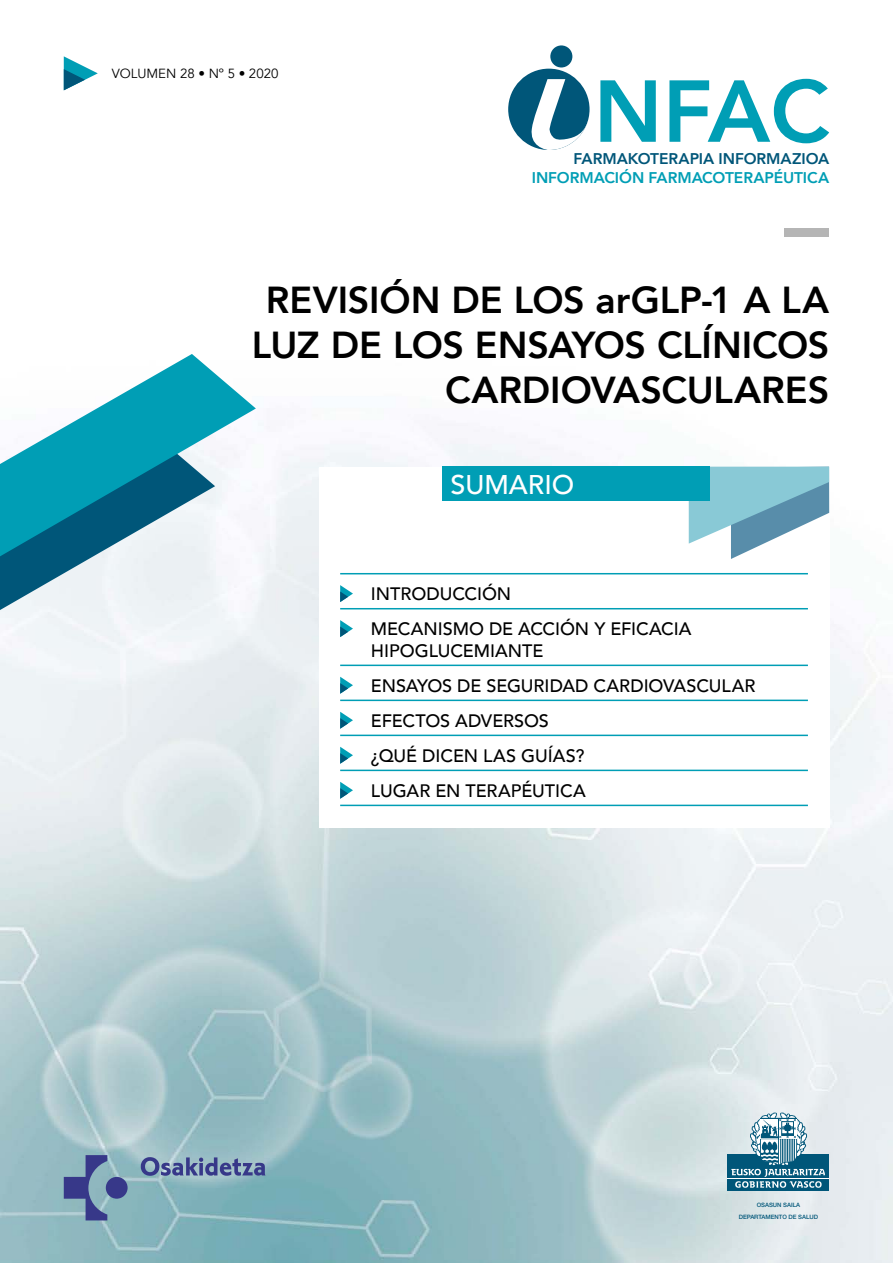
<style>
.page{position:relative;width:893px;height:1263px;background:#fff}
.page>*{position:absolute;margin:0;border:0;box-sizing:border-box;transform-origin:0 0}
.TITULO_PRINCIPAL{font:800 37.5px/45px "Avenir";letter-spacing:-.005em;color:#000;text-align:right}
.t1{font:500 27px "Avenir";color:#fff}
.SUMARIO{font:500 18px/21.6px "Avenir";letter-spacing:-.005em;color:#000}
.t2{font:800 15.45px "Avenir";letter-spacing:-.005em;color:#009eb5}
.t3{font:800 15.45px "Avenir";letter-spacing:-.005em;color:#005679}
.t4{font:13.2px "Avenir";color:#000}
.t5{font:500 6px/12px "Helvetica Neue";color:#005679;text-align:center}
</style>
<div class="page">
<img style="left:0;top:45px;width:893px;height:1218px">
<svg style="left:64px;top:56px;width:34px;height:34px"></svg>
<div style="left:784px;top:229px;width:45px;height:8px;background:#b5b5b5"></div>
<div style="left:508px;top:69px;width:82px;height:81px;background:#005679;border-radius:50%"></div>
<svg style="left:530px;top:79px;width:60px;height:71px"></svg>
<div style="left:550px;top:45px;width:22px;height:22px;background:#005679;border-radius:50%"></div>
<svg style="left:600px;top:80px;width:56px;height:62px"></svg>
<svg style="left:669px;top:79px;width:160px;height:64px"></svg>
<svg style="left:64px;top:1155px;width:43px;height:65px;background:#6c83a9"></svg>
<div style="left:106px;top:1177px;width:22px;height:22px;background:#373889;border-radius:50%"></div>
<svg style="left:141px;top:1157px;width:125px;height:19px;background:#7284ac"></svg>
<div style="left:728px;top:1154px;width:101px;height:37px;background:#005679"></div>
<hr style="left:728px;top:1178px;width:101px;height:1px;background:#fff">
<svg style="left:731px;top:1112px;width:94px;height:76px"></svg>
<svg style="left:0;top:556px;width:215px;height:54px;background:#b9d0da"></svg>
<svg style="left:0;top:354px;width:256px;height:202px"></svg>
<div style="left:319px;top:467px;width:510px;height:360px;background:#fff"></div>
<hr style="left:340px;top:573px;width:468px;height:1px;background:#009eb5">
<hr style="left:340px;top:608px;width:468px;height:1px;background:#009eb5">
<hr style="left:340px;top:665px;width:468px;height:1px;background:#009eb5">
<hr style="left:340px;top:700px;width:468px;height:1px;background:#009eb5">
<hr style="left:340px;top:735px;width:468px;height:1px;background:#009eb5">
<hr style="left:340px;top:770px;width:468px;height:1px;background:#009eb5">
<hr style="left:340px;top:805px;width:468px;height:1px;background:#009eb5">
<svg style="left:340px;top:585px;width:13px;height:17px"></svg>
<svg style="left:340px;top:620px;width:13px;height:17px"></svg>
<svg style="left:340px;top:677px;width:13px;height:17px"></svg>
<svg style="left:340px;top:712px;width:13px;height:17px"></svg>
<svg style="left:340px;top:747px;width:13px;height:17px"></svg>
<svg style="left:340px;top:782px;width:13px;height:17px"></svg>
<svg style="left:689px;top:467px;width:140px;height:92px"></svg>
<div style="left:442px;top:467px;width:268px;height:34px;background:#009eb5"></div>
<p class="t4" style="left:112px;top:66px;width:168px">VOLUMEN 28 • Nº 5 • 2020</p>
<p class="t3" style="left:574px;top:147px;width:257px">FARMAKOTERAPIA INFORMAZIOA</p>
<p class="t2" style="left:532px;top:165px;width:299px">INFORMACIÓN FARMACOTERAPÉUTICA</p>
<p class="TITULO_PRINCIPAL" style="left:252px;top:277px;width:579px">REVISIÓN DE LOS arGLP-1 A LA<br>LUZ DE LOS ENSAYOS CLÍNICOS<br>CARDIOVASCULARES</p>
<p class="t1" style="left:451px;top:461px;width:125px">SUMARIO</p>
<p class="SUMARIO" style="left:371px;top:582px;width:142px">INTRODUCCIÓN</p>
<p class="SUMARIO" style="left:371px;top:617px;width:322px">MECANISMO DE ACCIÓN Y EFICACIA<br>HIPOGLUCEMIANTE</p>
<p class="SUMARIO" style="left:371px;top:674px;width:386px">ENSAYOS DE SEGURIDAD CARDIOVASCULAR</p>
<p class="SUMARIO" style="left:371px;top:709px;width:179px">EFECTOS ADVERSOS</p>
<p class="SUMARIO" style="left:371px;top:744px;width:215px">¿QUÉ DICEN LAS GUÍAS?</p>
<p class="SUMARIO" style="left:371px;top:779px;width:216px">LUGAR EN TERAPÉUTICA</p>
<p class="t5" style="left:739px;top:1198px;width:81px">OSASUN SAILA<br>DEPARTAMENTO DE SALUD</p>
</div>
